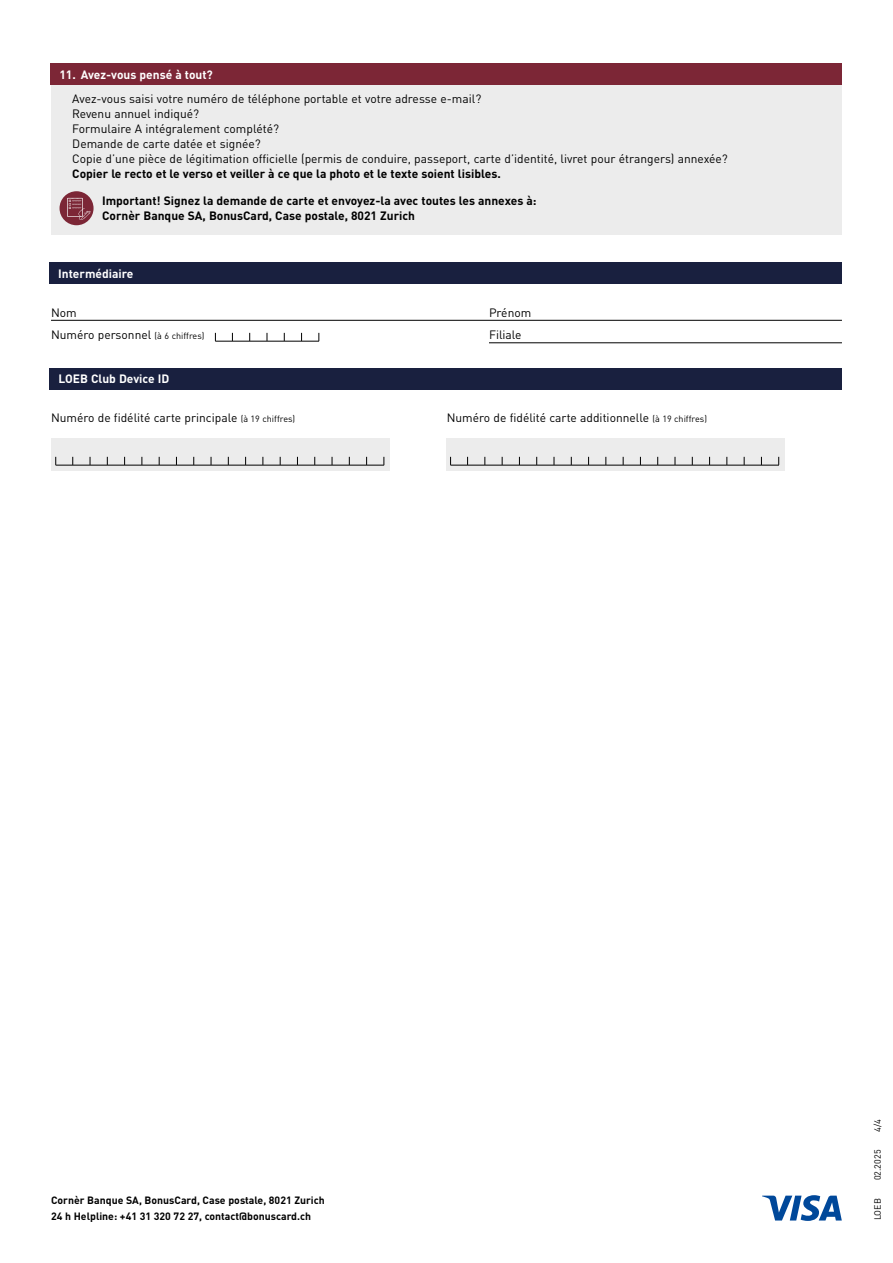
<style>
.page{position:relative;width:893px;height:1263px;background:#fff}
.page>*{position:absolute;margin:0;border:0;box-sizing:border-box;transform-origin:0 0}
.t1{font:12px/15px "DINOT";color:#000}
.t2{font:700 12px/15px "DIN";color:#000}
.t3{font:700 12px "DIN";color:#fff}
.t4{font:700 10.5px/16.5px "DIN";color:#000}
.t5{font:9px "DINOT";color:#000}
.s1{font-size:9px}
</style>
<div class="page">
<div style="left:51px;top:64px;width:791px;height:171px;background:#ececec"></div>
<div style="left:60px;top:191px;width:34px;height:34px;background:#7c2636;border-radius:50%"></div>
<svg style="left:67px;top:198px;width:23px;height:22px"></svg>
<div style="left:51px;top:64px;width:791px;height:21px;background:#7c2636"></div>
<div style="left:50px;top:263px;width:792px;height:21px;background:#19203f"></div>
<hr style="left:51px;top:320px;width:791px;height:1px;background:#000">
<hr style="left:51px;top:343px;width:791px;height:1px;background:#000">
<div style="left:48px;top:341px;width:441px;height:9px;background:#fff"></div>
<hr style="left:215px;top:341px;width:104px;height:1px;background:#000">
<div style="left:50px;top:368px;width:792px;height:21px;background:#19203f"></div>
<svg style="left:762px;top:1195px;width:80px;height:26px"></svg>
<div style="left:51px;top:438px;width:338px;height:33px;background:#ececec"></div>
<div style="left:446px;top:438px;width:338px;height:33px;background:#ececec"></div>
<hr style="left:56px;top:465px;width:328px;height:1px;background:#000">
<hr style="left:450px;top:465px;width:329px;height:1px;background:#000">
<p class="t3" style="left:59px;top:67px;width:155px">11. Avez-vous pensé à tout?</p>
<p class="t1" style="left:72px;top:91px;width:657px">Avez-vous saisi votre numéro de téléphone portable et votre adresse e-mail?<br>Revenu annuel indiqué?<br>Formulaire A intégralement complété?<br>Demande de carte datée et signée?<br>Copie d’une pièce de légitimation officielle (permis de conduire, passeport, carte d’identité, livret pour étrangers) annexée?</p>
<p class="t2" style="left:72px;top:166px;width:430px">Copier le recto et le verso et veiller à ce que la photo et le texte soient lisibles.</p>
<p class="t2" style="left:102px;top:193px;width:436px">Important! Signez la demande de carte et envoyez-la avec toutes les annexes à:<br>Cornèr Banque SA, BonusCard, Case postale, 8021 Zurich</p>
<p class="t3" style="left:58px;top:265px;width:77px">Intermédiaire</p>
<p class="t1" style="left:51px;top:305px;width:27px">Nom</p>
<p class="t1" style="left:489px;top:305px;width:44px">Prénom</p>
<p class="t1" style="left:51px;top:327px;width:155px">Numéro personnel <span class="s1">(à 6 chiffres)</span></p>
<p class="t1" style="left:489px;top:327px;width:34px">Filiale</p>
<p class="t3" style="left:58px;top:371px;width:112px">LOEB Club Device ID</p>
<p class="t1" style="left:51px;top:410px;width:246px">Numéro de fidélité carte principale <span class="s1">(à 19 chiffres)</span></p>
<p class="t1" style="left:447px;top:410px;width:262px">Numéro de fidélité carte additionnelle <span class="s1">(à 19 chiffres)</span></p>
<p class="t5" style="left:872px;top:1132px;width:14px;rotate:-90deg">4/4</p>
<p class="t5" style="left:872px;top:1180px;width:32px;rotate:-90deg">02.2025</p>
<p class="t4" style="left:51px;top:1191px;width:275px">Cornèr Banque SA, BonusCard, Case postale, 8021 Zurich<br>24 h Helpline: +41 31 320 72 27, contact@bonuscard.ch</p>
<p class="t5" style="left:872px;top:1220px;width:24px;rotate:-90deg">LOEB</p>
</div>
